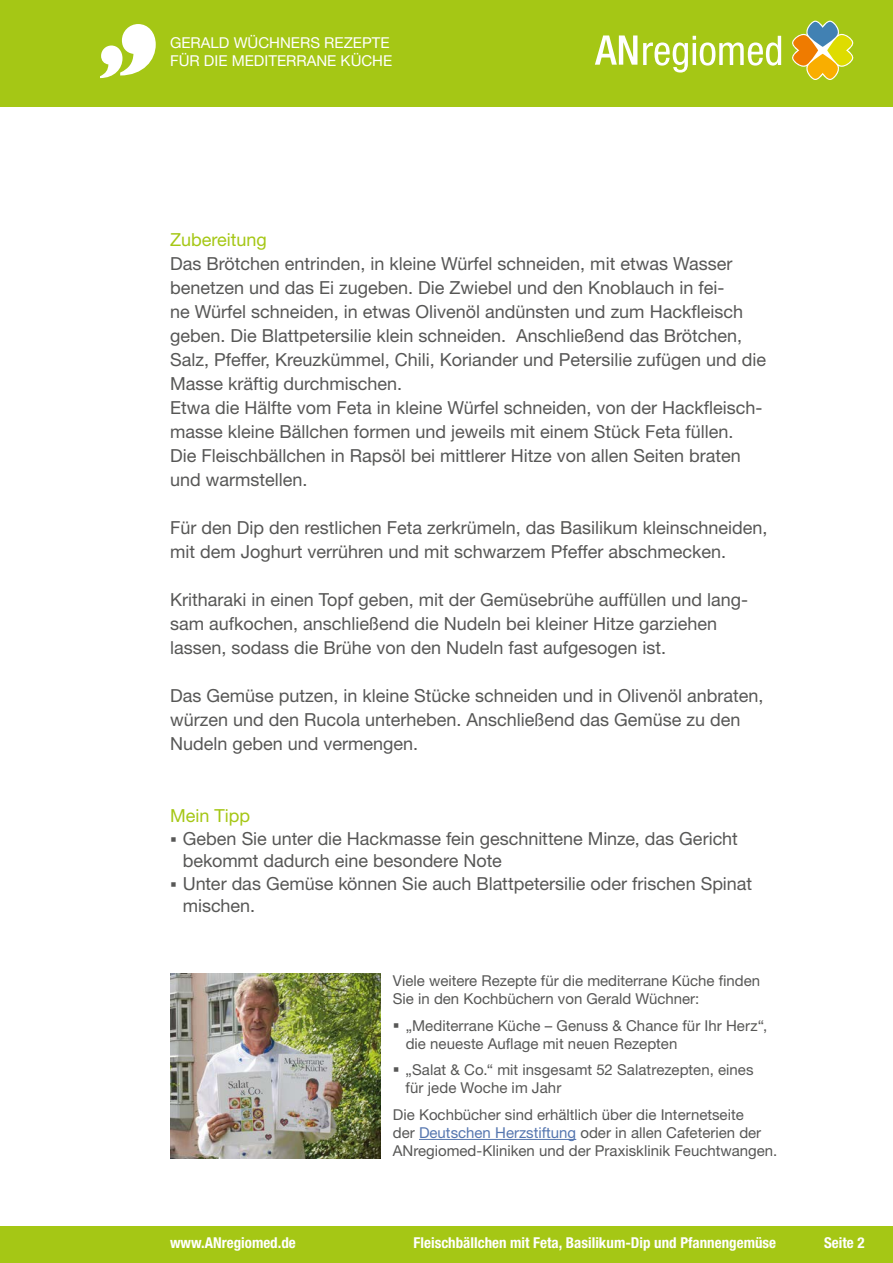
<style>
.page{position:relative;width:893px;height:1263px;background:#fff}
.page>*{position:absolute;margin:0;border:0;box-sizing:border-box;transform-origin:0 0}
.t1{font:18px/24px "Helvetica Neue LT Std";color:#575756}
.t2{font:18px "Helvetica Neue LT Std";color:#a5c715}
.t3{font:15px/18px "Helvetica Neue LT Std";color:#575756}
.t4{font:700 condensed 15px "Helvetica Neue LT Std";color:#fff}
.t5{font:15px/18px "Helvetica Neue LT Std";color:#fff}
.s1{color:#5576af}
</style>
<div class="page">
<div style="left:0;top:0;width:893px;height:106px;background:#a5c715"></div>
<svg style="left:100px;top:24px;width:56px;height:54px"></svg>
<svg style="left:595px;top:35px;width:42px;height:30px"></svg>
<svg style="left:643px;top:36px;width:138px;height:37px"></svg>
<svg style="left:792px;top:21px;width:62px;height:59px"></svg>
<hr style="left:419px;top:1139px;width:157px;height:1px;background:#5576af">
<img style="left:170px;top:974px;width:210px;height:184px">
<div style="left:0;top:1227px;width:893px;height:36px;background:#a5c715"></div>
<p class="t5" style="left:170px;top:33px;width:224px">GERALD WÜCHNERS REZEPTE<br>FÜR DIE MEDITERRANE KÜCHE</p>
<p class="t2" style="left:170px;top:229px;width:98px">Zubereitung</p>
<p class="t1" style="left:170px;top:251px;width:598px">Das Brötchen entrinden, in kleine Würfel schneiden, mit etwas Wasser benetzen und das Ei zugeben. Die Zwiebel und den Knoblauch in fei-<br>ne Würfel schneiden, in etwas Olivenöl andünsten und zum Hackfleisch geben. Die Blattpetersilie klein schneiden. Anschließend das Brötchen, Salz, Pfeffer, Kreuzkümmel, Chili, Koriander und Petersilie zufügen und die Masse kräftig durchmischen.<br>Etwa die Hälfte vom Feta in kleine Würfel schneiden, von der Hackfleisch&shy;masse kleine Bällchen formen und jeweils mit einem Stück Feta füllen.<br>Die Fleischbällchen in Rapsöl bei mittlerer Hitze von allen Seiten braten und warmstellen.</p>
<p class="t1" style="left:170px;top:515px;width:599px">Für den Dip den restlichen Feta zerkrümeln, das Basilikum kleinschneiden, mit dem Joghurt verrühren und mit schwarzem Pfeffer abschmecken.</p>
<p class="t1" style="left:170px;top:587px;width:580px">Kritharaki in einen Topf geben, mit der Gemüsebrühe auffüllen und lang&shy;sam aufkochen, anschließend die Nudeln bei kleiner Hitze garziehen lassen, sodass die Brühe von den Nudeln fast aufgesogen ist.</p>
<p class="t1" style="left:170px;top:683px;width:595px">Das Gemüse putzen, in kleine Stücke schneiden und in Olivenöl anbraten, würzen und den Rucola unterheben. Anschließend das Gemüse zu den<br>Nudeln geben und vermengen.</p>
<p class="t2" style="left:170px;top:805px;width:82px">Mein Tipp</p>
<p class="t1" style="left:183px;top:827px;width:571px;line-height:22.5px">Geben Sie unter die Hackmasse fein geschnittene Minze, das Gericht bekommt dadurch eine besondere Note<br>Unter das Gemüse können Sie auch Blattpetersilie oder frischen Spinat mischen.</p>
<p class="t3" style="left:393px;top:972px;width:369px">Viele weitere Rezepte für die mediterrane Küche finden<br>Sie in den Kochbüchern von Gerald Wüchner:</p>
<p class="t3" style="left:406px;top:1016px;width:363px">„Mediterrane Küche – Genuss &amp; Chance für Ihr Herz“, die neueste Auflage mit neuen Rezepten</p>
<p class="t3" style="left:406px;top:1061px;width:350px">„Salat &amp; Co.“ mit insgesamt 52 Salatrezepten, eines für jede Woche im Jahr</p>
<p class="t3" style="left:393px;top:1105px;width:386px">Die Kochbücher sind erhältlich über die Internetseite<br>der <span class="s1">Deutschen Herzstiftung</span> oder in allen Cafeterien der<br>ANregiomed-Kliniken und der Praxisklinik Feuchtwangen.</p>
<p class="t4" style="left:170px;top:1234px;width:127px">www.ANregiomed.de</p>
<p class="t4" style="left:414px;top:1234px;width:364px">Fleischbällchen mit Feta, Basilikum-Dip und Pfannengemüse</p>
<p class="t4" style="left:824px;top:1234px;width:42px">Seite 2</p>
</div>
